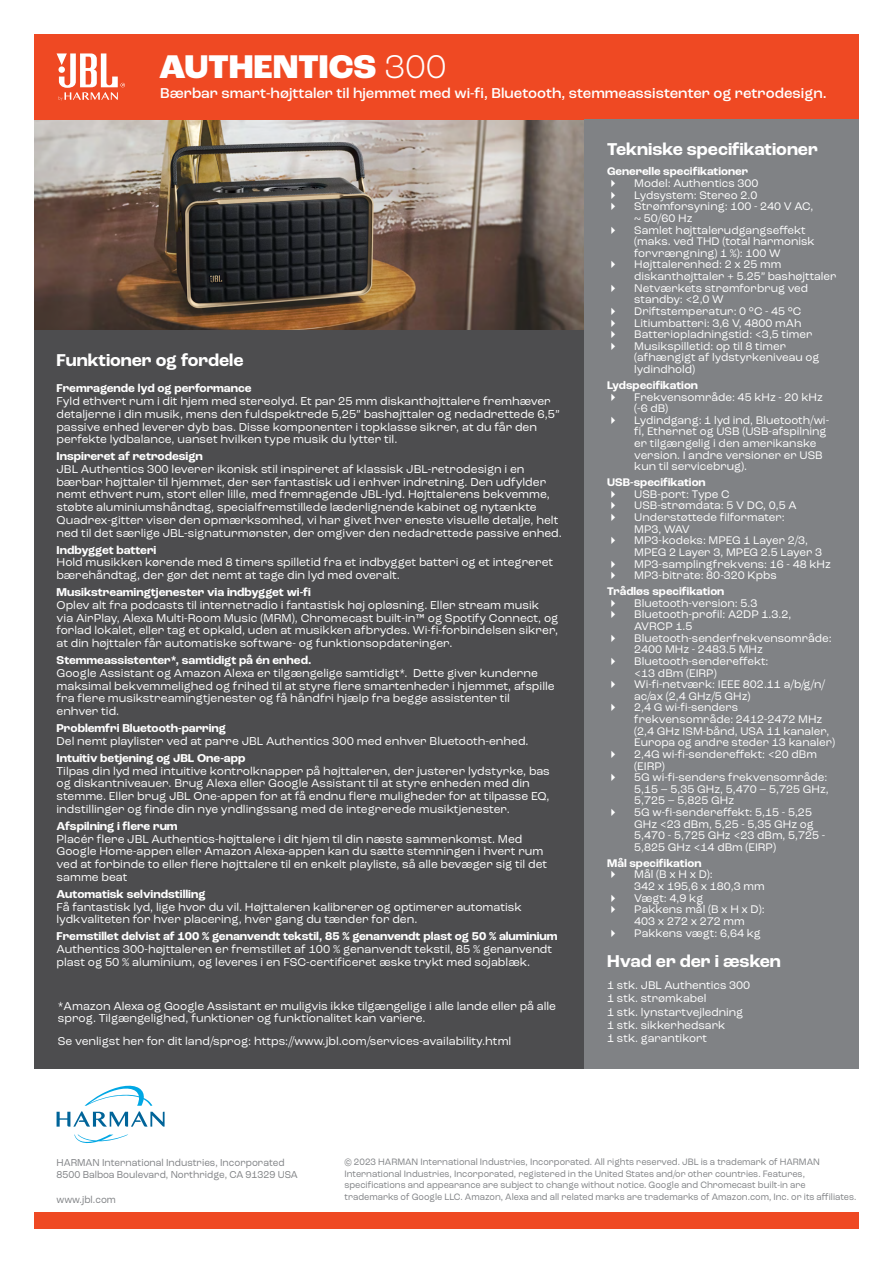
<style>
.page{position:relative;width:893px;height:1263px;background:#fff}
.page>*{position:absolute;margin:0;border:0;box-sizing:border-box;transform-origin:0 0}
.t1{font:800 34.5px "Roc Grotesk";color:#fff}
.t2{font:700 18px "Roc Grotesk";color:#fff}
.t3{font:500 15px "Roc Grotesk";color:#fff}
.t4{font:12px/12.8px "Roc Grotesk";color:#fff}
.t5{font:700 12px "Roc Grotesk";color:#fff}
.t6{font:11.7px/11.7px "Roc Grotesk";color:#fff}
.t7{font:700 11.7px "Roc Grotesk";color:#fff}
.t8{font:10.5px/12.6px "Roc Grotesk";color:#808285;scale:.94 1}
.t9{font:9.75px/11.7px "Roc Grotesk";color:#808285;scale:.94 1}
.s1{font-weight:300}
</style>
<div class="page">
<img style="left:34px;top:119px;width:551px;height:211px">
<div style="left:34px;top:1213px;width:825px;height:16px;background:#ef4923"></div>
<svg style="left:74px;top:1134px;width:54px;height:9px"></svg>
<svg style="left:57px;top:1085px;width:108px;height:42px"></svg>
<div style="left:34px;top:34px;width:825px;height:85px;background:#ef4923"></div>
<svg style="left:57px;top:53px;width:68px;height:48px"></svg>
<div style="left:34px;top:330px;width:553px;height:738px;background:#4d4d4f"></div>
<div style="left:585px;top:119px;width:274px;height:949px;background:#808285"></div>
<h1 class="t1" style="left:159px;top:45px;width:289px">AUTHENTICS <span class="s1">300</span></h1>
<p class="t3" style="left:160px;top:84px;width:668px">Bærbar smart-højttaler til hjemmet med wi-fi, Bluetooth, stemmeassistenter og retrodesign.</p>
<h2 class="t2" style="left:57px;top:349px;width:189px">Funktioner og fordele</h2>
<p class="t5" style="left:57px;top:381px;width:196px">Fremragende lyd og performance</p>
<p class="t4" style="left:57px;top:395px;width:505px">Fyld ethvert rum i dit hjem med stereolyd. Et par 25 mm diskanthøjttalere fremhæver detaljerne i din musik, mens den fuldspektrede 5,25” bashøjttaler og nedadrettede 6,5” passive enhed leverer dyb bas. Disse komponenter i topklasse sikrer, at du får den perfekte lydbalance, uanset hvilken type musik du lytter til.</p>
<p class="t5" style="left:57px;top:449px;width:148px">Inspireret af retrodesign</p>
<p class="t4" style="left:57px;top:463px;width:507px">JBL Authentics 300 leverer ikonisk stil inspireret af klassisk JBL-retrodesign i en bærbar højttaler til hjemmet, der ser fantastisk ud i enhver indretning. Den udfylder nemt ethvert rum, stort eller lille, med fremragende JBL-lyd. Højttalerens bekvemme, støbte aluminiumshåndtag, specialfremstillede læderlignende kabinet og nytænkte Quadrex-gitter viser den opmærksomhed, vi har givet hver eneste visuelle detalje, helt ned til det særlige JBL-signaturmønster, der omgiver den nedadrettede passive enhed.</p>
<p class="t5" style="left:57px;top:542px;width:101px">Indbygget batteri</p>
<p class="t4" style="left:57px;top:556px;width:498px">Hold musikken kørende med 8 timers spilletid fra et indbygget batteri og et integreret bærehåndtag, der gør det nemt at tage din lyd med overalt.</p>
<p class="t5" style="left:57px;top:585px;width:256px">Musikstreamingtjenester via indbygget wi-fi</p>
<p class="t4" style="left:57px;top:599px;width:503px">Oplev alt fra podcasts til internetradio i fantastisk høj opløsning. Eller stream musik via AirPlay, Alexa Multi-Room Music (MRM), Chromecast built-in™ og Spotify Connect, og forlad lokalet, eller tag et opkald, uden at musikken afbrydes. Wi-fi-forbindelsen sikrer, at din højttaler får automatiske software- og funktionsopdateringer.</p>
<p class="t5" style="left:57px;top:653px;width:256px">Stemmeassistenter*, samtidigt på én enhed.</p>
<p class="t4" style="left:57px;top:667px;width:500px">Google Assistant og Amazon Alexa er tilgængelige samtidigt*. Dette giver kunderne maksimal bekvemmelighed og frihed til at styre flere smartenheder i hjemmet, afspille fra flere musikstreamingtjenester og få håndfri hjælp fra begge assistenter til enhver tid.</p>
<p class="t5" style="left:57px;top:721px;width:171px">Problemfri Bluetooth-parring</p>
<p class="t4" style="left:57px;top:735px;width:474px">Del nemt playlister ved at parre JBL Authentics 300 med enhver Bluetooth-enhed.</p>
<p class="t5" style="left:57px;top:750px;width:190px">Intuitiv betjening og JBL One-app</p>
<p class="t4" style="left:57px;top:764px;width:495px">Tilpas din lyd med intuitive kontrolknapper på højttaleren, der justerer lydstyrke, bas og diskantniveauer. Brug Alexa eller Google Assistant til at styre enheden med din stemme. Eller brug JBL One-appen for at få endnu flere muligheder for at tilpasse EQ, indstillinger og finde din nye yndlingssang med de integrerede musiktjenester.</p>
<p class="t5" style="left:57px;top:818px;width:123px">Afspilning i flere rum</p>
<p class="t4" style="left:57px;top:832px;width:492px">Placér flere JBL Authentics-højttalere i dit hjem til din næste sammenkomst. Med Google Home-appen eller Amazon Alexa-appen kan du sætte stemningen i hvert rum ved at forbinde to eller flere højttalere til en enkelt playliste, så alle bevæger sig til det samme beat</p>
<p class="t5" style="left:57px;top:886px;width:150px">Automatisk selvindstilling</p>
<p class="t4" style="left:57px;top:900px;width:467px">Få fantastisk lyd, lige hvor du vil. Højttaleren kalibrerer og optimerer automatisk lydkvaliteten for hver placering, hver gang du tænder for den.</p>
<p class="t5" style="left:57px;top:929px;width:503px">Fremstillet delvist af 100 % genanvendt tekstil, 85 % genanvendt plast og 50 % aluminium</p>
<p class="t4" style="left:57px;top:943px;width:497px">Authentics 300-højttaleren er fremstillet af 100 % genanvendt tekstil, 85 % genanvendt plast og 50 % aluminium, og leveres i en FSC-certificeret æske trykt med sojablæk.</p>
<p class="t4" style="left:58px;top:999px;width:500px">*Amazon Alexa og Google Assistant er muligvis ikke tilgængelige i alle lande eller på alle sprog. Tilgængelighed, funktioner og funktionalitet kan variere.</p>
<p class="t4" style="left:58px;top:1035px;width:455px">Se venligst her for dit land/sprog: https://www.jbl.com/services-availability.html</p>
<h2 class="t2" style="left:607px;top:138px;width:212px">Tekniske specifikationer</h2>
<p class="t7" style="left:607px;top:164px;width:142px">Generelle specifikationer</p>
<p class="t6" style="left:634px;top:177px;width:204px">Model: Authentics 300<br>Lydsystem: Stereo 2.0<br>Strømforsyning: 100 - 240 V AC,<br>~ 50/60 Hz<br>Samlet højttalerudgangseffekt (maks. ved THD (total harmonisk forvrængning) 1 %): 100 W<br>Højttalerenhed: 2 x 25 mm diskanthøjttaler + 5.25” bashøjttaler<br>Netværkets strømforbrug ved standby: &lt;2,0 W<br>Driftstemperatur: 0 °C - 45 °C<br>Litiumbatteri: 3,6 V, 4800 mAh<br>Batteriopladningstid: &lt;3,5 timer<br>Musikspilletid: op til 8 timer (afhængigt af lydstyrkeniveau og lydindhold)</p>
<p class="t7" style="left:607px;top:378px;width:92px">Lydspecifikation</p>
<p class="t6" style="left:634px;top:391px;width:196px">Frekvensområde: 45 kHz - 20 kHz (-6 dB)<br>Lydindgang: 1 lyd ind, Bluetooth/wi&shy;fi, Ethernet og USB (USB-afspilning er tilgængelig i den amerikanske version. I andre versioner er USB kun til servicebrug).</p>
<p class="t7" style="left:607px;top:475px;width:100px">USB-specifikation</p>
<p class="t6" style="left:634px;top:488px;width:198px">USB-port: Type C<br>USB-strømdata: 5 V DC, 0,5 A<br>Understøttede filformater:<br>MP3, WAV<br>MP3-kodeks: MPEG 1 Layer 2/3,<br>MPEG 2 Layer 3, MPEG 2.5 Layer 3<br>MP3-samplingfrekvens: 16 - 48 kHz<br>MP3-bitrate: 80-320 Kpbs</p>
<p class="t7" style="left:607px;top:584px;width:119px">Trådløs specifikation</p>
<p class="t6" style="left:634px;top:597px;width:202px">Bluetooth-version: 5.3<br>Bluetooth-profil: A2DP 1.3.2,<br>AVRCP 1.5<br>Bluetooth-senderfrekvensområde:<br>2400 MHz - 2483.5 MHz<br>Bluetooth-sendereffekt:<br>&lt;13 dBm (EIRP)<br>Wi-fi-netværk: IEEE 802.11 a/b/g/n/ ac/ax (2,4 GHz/5 GHz)<br>2,4 G wi-fi-senders frekvensområde: 2412-2472 MHz (2,4 GHz ISM-bånd, USA 11 kanaler,<br>Europa og andre steder 13 kanaler)<br>2,4G wi-fi-sendereffekt: &lt;20 dBm (EIRP)<br>5G wi-fi-senders frekvensområde:<br>5,15 – 5,35 GHz, 5,470 – 5,725 GHz,<br>5,725 – 5,825 GHz<br>5G w-fi-sendereffekt: 5,15 - 5,25<br>GHz &lt;23 dBm, 5,25 - 5,35 GHz og<br>5,470 - 5,725 GHz &lt;23 dBm, 5,725 -<br>5,825 GHz &lt;14 dBm (EIRP)</p>
<p class="t7" style="left:607px;top:856px;width:96px">Mål specifikation</p>
<p class="t6" style="left:634px;top:869px;width:132px">Mål (B x H x D):<br>342 x 195,6 x 180,3 mm<br>Vægt: 4,9 kg<br>Pakkens mål (B x H x D):<br>403 x 272 x 272 mm<br>Pakkens vægt: 6,64 kg</p>
<h2 class="t2" style="left:607px;top:950px;width:175px">Hvad er der i æsken</h2>
<p class="t6" style="left:607px;top:978px;width:145px;line-height:13.4px">1 stk. JBL Authentics 300<br>1 stk. strømkabel<br>1 stk. lynstartvejledning<br>1 stk. sikkerhedsark<br>1 stk. garantikort</p>
<p class="t8" style="left:57px;top:1156px;width:258px">HARMAN International Industries, Incorporated<br>8500 Balboa Boulevard, Northridge, CA 91329 USA</p>
<p class="t8" style="left:57px;top:1193px;width:65px">www.jbl.com</p>
<p class="t9" style="left:344px;top:1156px;width:546px">© 2023 HARMAN International Industries, Incorporated. All rights reserved. JBL is a trademark of HARMAN International Industries, Incorporated, registered in the United States and/or other countries. Features, specifications and appearance are subject to change without notice. Google and Chromecast built-in are trademarks of Google LLC. Amazon, Alexa and all related marks are trademarks of Amazon.com, Inc. or its affiliates.</p>
</div>
